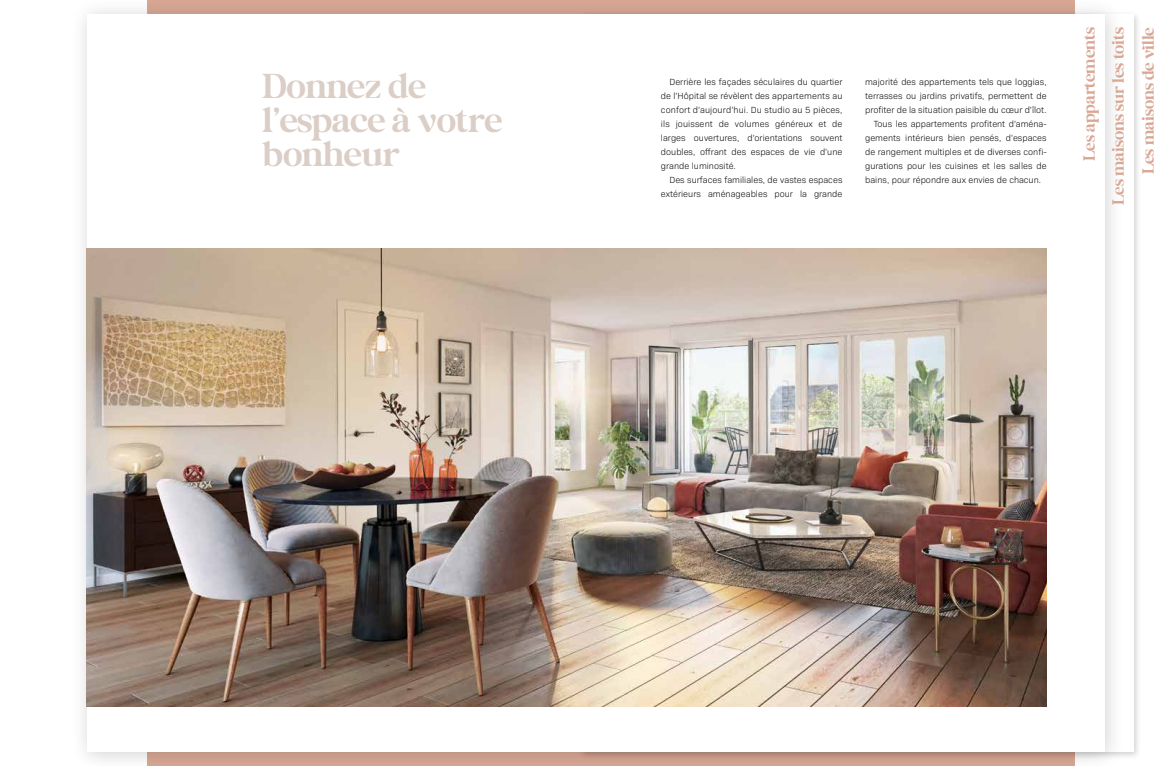
<style>
.page{position:relative;width:1163px;height:766px;background:#fff}
.page>*{position:absolute;margin:0;border:0;box-sizing:border-box;transform-origin:0 0}
.t1{font:36px/34px "Bigola Display";color:#dbcec6}
.t2{font:17px "Bigola Display";color:#d9a895}
.t3{font:300 9px/14px "Bio Sans";color:#000;text-align:justify}
</style>
<div class="page">
<div style="left:70px;top:0;width:1054px;height:765px;background:#000;opacity:.18"></div>
<div style="left:87px;top:14px;width:1017px;height:737px;background:#fff"></div>
<img style="left:87px;top:248px;width:959px;height:458px">
<h1 class="t1" style="left:262px;top:72px;width:241px">Donnez de l’espace à votre bonheur</h1>
<p class="t3" style="left:660px;top:74px;width:183px;text-indent:9px">Derrière les façades séculaires du quartier de l’Hôpital se révèlent des appartements au confort d’aujourd’hui. Du studio au 5 pièces, ils jouissent de volumes généreux et de larges ouvertures, d’orientations souvent doubles, offrant des espaces de vie d’une grande luminosité.</p>
<p class="t3" style="left:660px;top:172px;width:183px;text-align:right">Des surfaces familiales, de vastes espaces extérieurs aménageables pour la grande</p>
<p class="t3" style="left:865px;top:74px;width:183px">majorité des appartements tels que loggias,</p>
<p class="t3" style="left:865px;top:88px;width:183px">terrasses ou jardins privatifs, permettent de</p>
<p class="t3" style="left:865px;top:102px;width:183px">profiter de la situation paisible du cœur d’îlot.</p>
<p class="t3" style="left:873px;top:116px;width:174px">Tous les appartements profitent d’aména-</p>
<p class="t3" style="left:865px;top:130px;width:183px">gements intérieurs bien pensés, d’espaces</p>
<p class="t3" style="left:865px;top:144px;width:183px">de rangement multiples et de diverses confi-</p>
<p class="t3" style="left:865px;top:158px;width:183px">gurations pour les cuisines et les salles de</p>
<p class="t3" style="left:865px;top:172px;width:177px">bains, pour répondre aux envies de chacun.</p>
<h2 class="t2" style="left:1079px;top:161px;width:135px;rotate:-90deg">Les appartements</h2>
<h2 class="t2" style="left:1138px;top:174px;width:149px;rotate:-90deg">Les maisons de ville</h2>
<h2 class="t2" style="left:1108px;top:205px;width:179px;rotate:-90deg">Les maisons sur les toits</h2>
</div>
